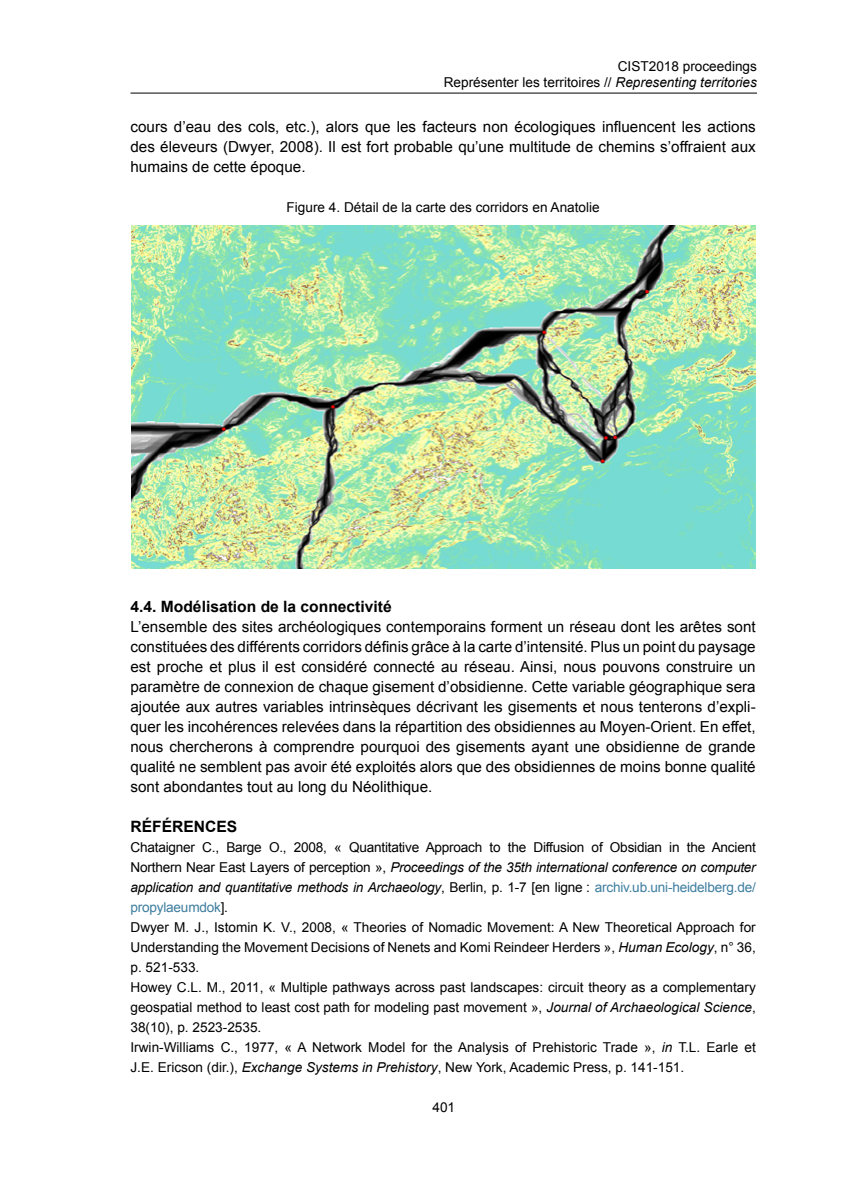
<style>
.page{position:relative;width:841px;height:1190px;background:#fff}
.page>*{position:absolute;margin:0;border:0;box-sizing:border-box;transform-origin:0 0}
.Titre_3{font:700 15.6px "Arial";color:#000}
.Titre_2___auteurs__r{font:700 15.6px "Arial";color:#000}
.t1{font:15.2px/20px "Arial";color:#000;text-align:justify}
.biblio{font:13.6px/20px "Arial";color:#000;text-align:justify}
.s1{font-style:italic}
.s2{color:#3e7e9f}
</style>
<div class="page">
<hr style="left:130px;top:93px;width:626px;height:1px;background:#000">
<img style="left:131px;top:225px;width:624px;height:344px">
<p class="biblio" style="left:443px;top:58px;width:314px;line-height:16.4px;text-align:right">CIST2018 proceedings<br>Représenter les territoires // <span class="s1">Representing territories</span></p>
<p class="t1" style="left:130px;top:117px;width:626px">cours d’eau des cols, etc.), alors que les facteurs non écologiques influencent les actions des éleveurs (Dwyer, 2008). Il est fort probable qu’une multitude de chemins s’offraient aux humains de cette époque.</p>
<p class="biblio" style="left:286px;top:197px;width:314px">Figure 4. Détail de la carte des corridors en Anatolie</p>
<p class="Titre_3" style="left:130px;top:596px;width:262px">4.4. Modélisation de la connectivité</p>
<p class="t1" style="left:130px;top:617px;width:626px">L’ensemble des sites archéologiques contemporains forment un réseau dont les arêtes sont constituées des différents corridors définis grâce à la carte d’intensité. Plus un point du paysage est proche et plus il est considéré connecté au réseau. Ainsi, nous pouvons construire un paramètre de connexion de chaque gisement d’obsidienne. Cette variable géographique sera ajoutée aux autres variables intrinsèques décrivant les gisements et nous tenterons d’expli&shy;quer les incohérences relevées dans la répartition des obsidiennes au Moyen-Orient. En effet, nous chercherons à comprendre pourquoi des gisements ayant une obsidienne de grande qualité ne semblent pas avoir été exploités alors que des obsidiennes de moins bonne qualité sont abondantes tout au long du Néolithique.</p>
<p class="Titre_2___auteurs__r" style="left:130px;top:816px;width:108px">RÉFÉRENCES</p>
<p class="biblio" style="left:130px;top:837px;width:626px">Chataigner C., Barge O., 2008, « Quantitative Approach to the Diffusion of Obsidian in the Ancient Northern Near East Layers of perception », <span class="s1">Proceedings of the 35th international conference on computer application and quantitative methods in Archaeology</span>, Berlin, p. 1-7 [en ligne : <span class="s2">archiv.ub.uni-heidelberg.de/ propylaeumdok</span>].</p>
<p class="biblio" style="left:130px;top:917px;width:626px">Dwyer M. J., Istomin K. V., 2008, « Theories of Nomadic Movement: A New Theoretical Approach for Understanding the Movement Decisions of Nenets and Komi Reindeer Herders », <span class="s1">Human Ecology</span>, n° 36, p. 521-533.</p>
<p class="biblio" style="left:130px;top:977px;width:626px">Howey C.L. M., 2011, « Multiple pathways across past landscapes: circuit theory as a complementary geospatial method to least cost path for modeling past movement », <span class="s1">Journal of Archaeological Science</span>, 38(10), p. 2523-2535.</p>
<p class="biblio" style="left:130px;top:1037px;width:626px">Irwin-Williams C., 1977, « A Network Model for the Analysis of Prehistoric Trade », <span class="s1">in</span> T.L. Earle et<br>J.E. Ericson (dir.), <span class="s1">Exchange Systems in Prehistory</span>, New York, Academic Press, p. 141-151.</p>
<p class="biblio" style="left:432px;top:1097px;width:24px">401</p>
</div>
